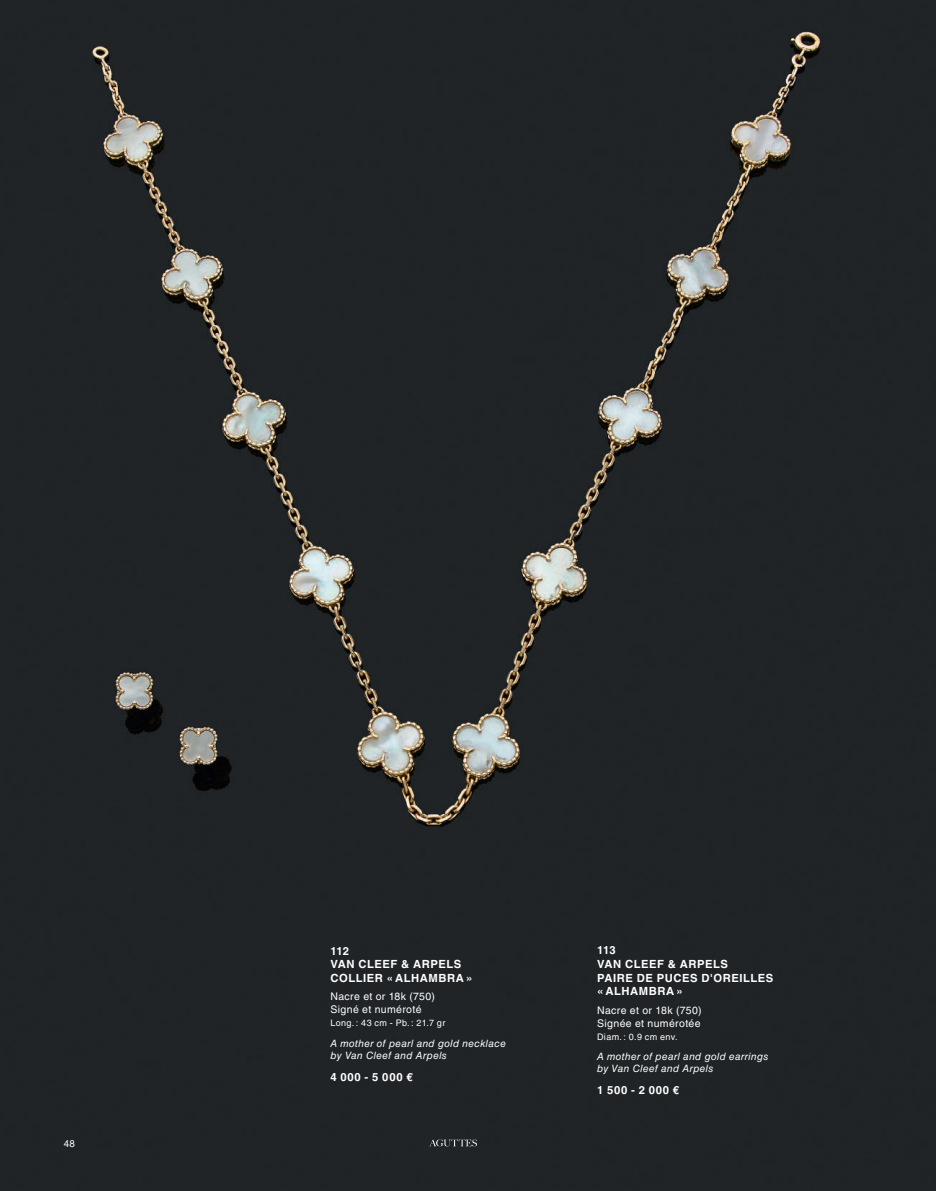
<style>
.page{position:relative;width:936px;height:1191px;background:#fff}
.page>*{position:absolute;margin:0;border:0;box-sizing:border-box;transform-origin:0 0}
.t1{font:700 11.25px/13.5px "Helvetica LT Std";letter-spacing:.05em;color:#fff}
.t2{font:10.5px/12.6px "Helvetica LT Std";letter-spacing:.035em;color:#fff}
.t3{font:italic 10.2px/12.1px "Helvetica LT Std";letter-spacing:.035em;color:#fff}
.t4{font:9.75px "Helvetica LT Std";color:#fff}
.t5{font:9px "Helvetica LT Std";letter-spacing:.04em;color:#fff}
</style>
<div class="page">
<div style="left:0;top:0;width:935px;height:1191px;background:#202427"></div>
<svg style="left:429px;top:1139px;width:48px;height:7px"></svg>
<p class="t4" style="left:64px;top:1137px;width:13px">48</p>
<p class="t1" style="left:330px;top:943px;width:143px">112<br>VAN CLEEF &amp; ARPELS<br>COLLIER « ALHAMBRA»</p>
<p class="t2" style="left:330px;top:990px;width:106px">Nacre et or 18k (750)<br>Signé et numéroté</p>
<p class="t5" style="left:330px;top:1017px;width:116px">Long. : 43 cm - Pb. : 21.7 gr</p>
<p class="t3" style="left:330px;top:1037px;width:177px">A mother of pearl and gold necklace by Van Cleef and Arpels</p>
<p class="t1" style="left:330px;top:1070px;width:84px">4 000 - 5 000 €</p>
<p class="t1" style="left:597px;top:943px;width:178px">113<br>VAN CLEEF &amp; ARPELS<br>PAIRE DE PUCES D'OREILLES « ALHAMBRA »</p>
<p class="t2" style="left:597px;top:1004px;width:106px">Nacre et or 18k (750)<br>Signée et numérotée</p>
<p class="t5" style="left:597px;top:1031px;width:82px">Diam. : 0.9 cm env.</p>
<p class="t3" style="left:597px;top:1050px;width:173px">A mother of pearl and gold earrings by Van Cleef and Arpels</p>
<p class="t1" style="left:597px;top:1083px;width:84px">1 500 - 2 000 €</p>
</div>
